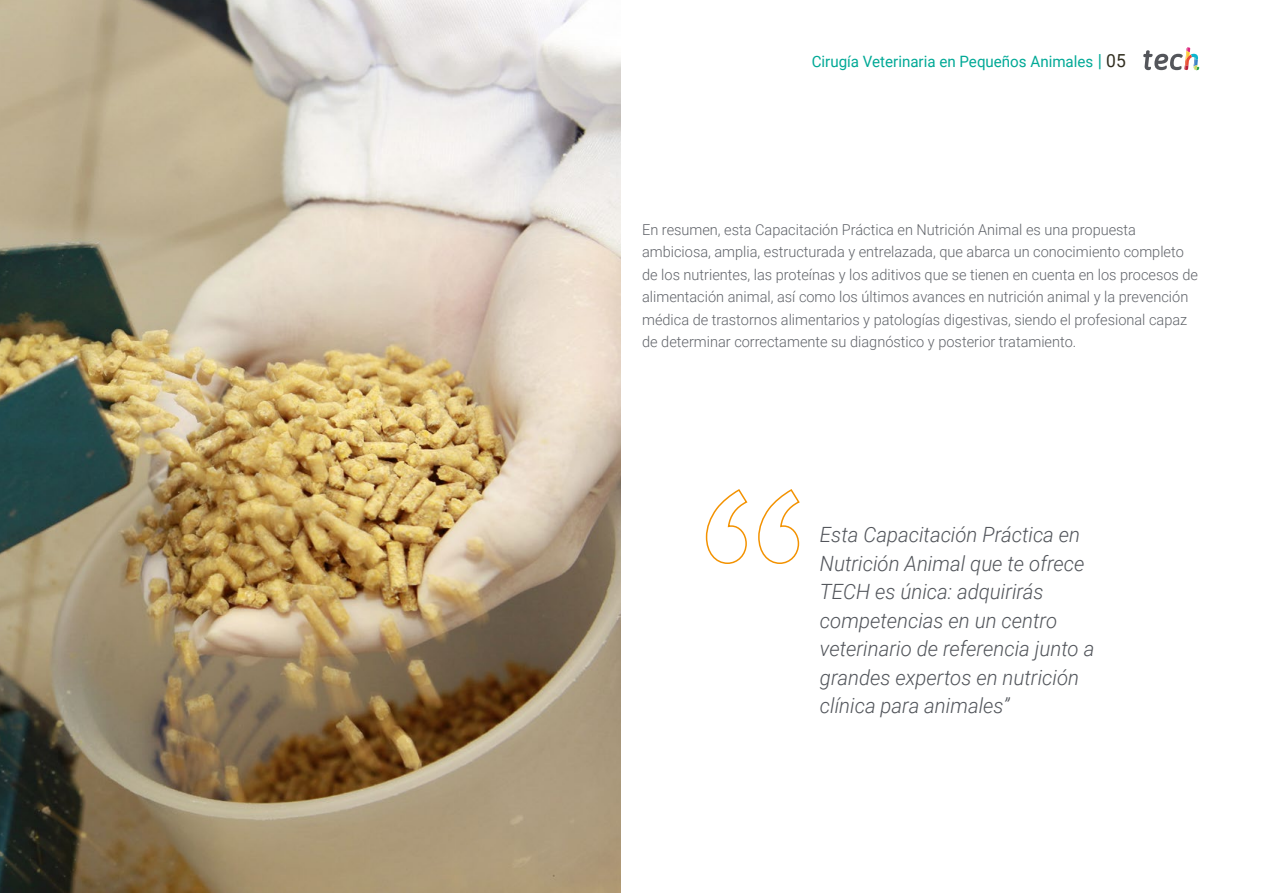
<style>
.page{position:relative;width:1263px;height:893px;background:#fff}
.page>*{position:absolute;margin:0;border:0;box-sizing:border-box;transform-origin:0 0}
.t1{font:italic 300 21px/28.5px "Roboto";color:#52555b}
.t2{font:15.6px "Roboto";color:#00a996}
.t3{font:300 15px/22.5px "Roboto";color:#61646a}
.s1{font-size:18px}
.s2{font-size:18px;color:#312e20}
</style>
<div class="page">
<svg style="left:705px;top:489px;width:95px;height:75px"></svg>
<img style="left:0;top:0;width:621px;height:893px">
<svg style="left:1143px;top:47px;width:56px;height:24px"></svg>
<p class="t2" style="left:812px;top:50px;width:316px">Cirugía Veterinaria en Pequeños Animales <span class="s1">|</span> <span class="s2">05</span></p>
<p class="t3" style="left:642px;top:217px;width:557px">En resumen, esta Capacitación Práctica en Nutrición Animal es una propuesta ambiciosa, amplia, estructurada y entrelazada, que abarca un conocimiento completo de los nutrientes, las proteínas y los aditivos que se tienen en cuenta en los procesos de alimentación animal, así como los últimos avances en nutrición animal y la prevención médica de trastornos alimentarios y patologías digestivas, siendo el profesional capaz de determinar correctamente su diagnóstico y posterior tratamiento.</p>
<h1 class="t1" style="left:820px;top:520px;width:276px">Esta Capacitación Práctica en<br>Nutrición Animal que te ofrece<br>TECH es única: adquirirás competencias en un centro veterinario de referencia junto a grandes expertos en nutrición clínica para animales”</h1>
</div>
